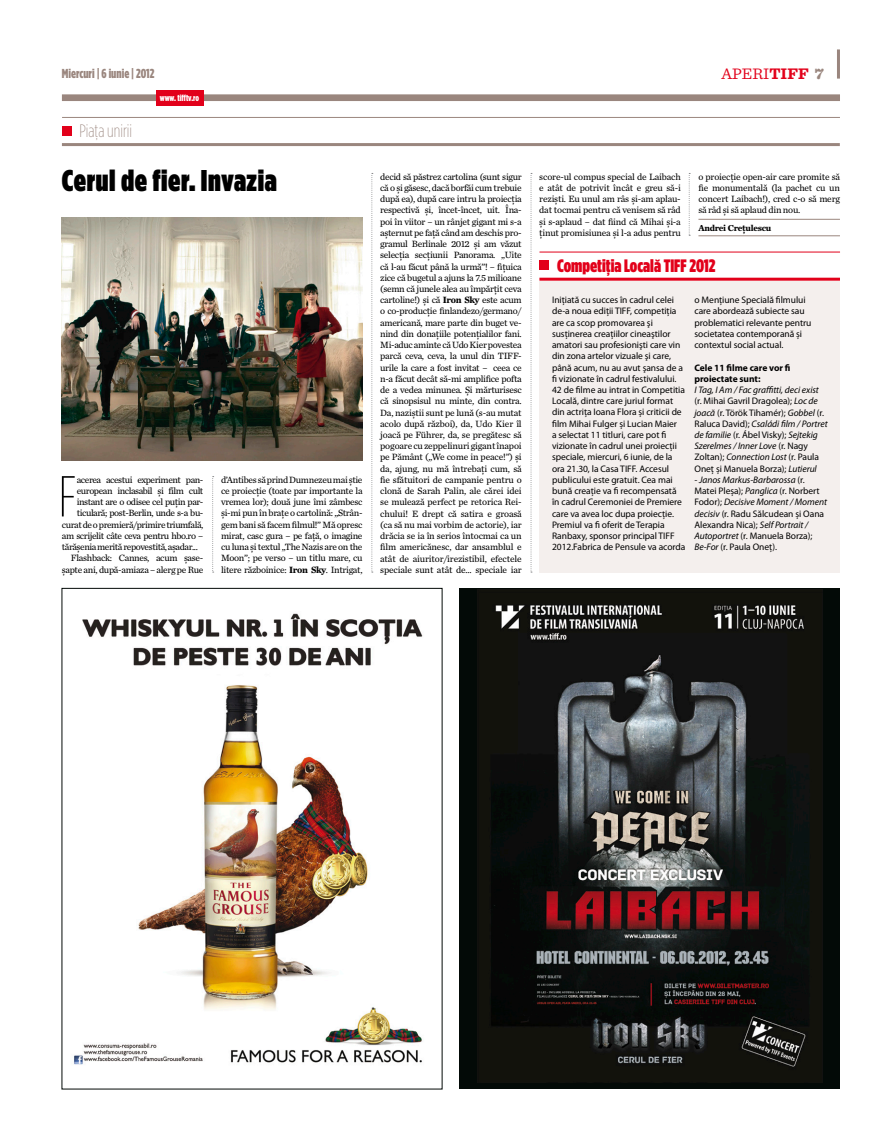
<style>
.page{position:relative;width:893px;height:1134px;background:#fff}
.page>*{position:absolute;margin:0;border:0;box-sizing:border-box;transform-origin:0 0}
.t1{font:200 57.6px "Gotham Condensed";color:#000}
.t2{font:900 30px "Gotham Condensed";letter-spacing:.02em;color:#000}
.t3{font:18px "Gotham Condensed X Black";color:#e2001a}
.t4{font:200 18px "Gotham Condensed";color:#9a867e}
.t5{font:16px "Sentinel";color:#e2001a}
.t6{font:900 13px "Gotham Condensed";color:#9a867e}
.t7{font:9.5px/11.2px "Chronicle Text G2";letter-spacing:-.03em;color:#000;text-align:justify}
.t8{font:9.5px/11.2px "Myriad Pro";letter-spacing:-.005em;color:#000}
.t9{font:italic 9.5px/11.2px "Myriad Pro";letter-spacing:-.005em;color:#000}
.t10{font:700 9.5px/11.2px "Myriad Pro";letter-spacing:-.005em;color:#000}
.t11{font:700 9px "Chronicle Text G2";letter-spacing:-.03em;color:#000}
.t12{font:900 9px "Gotham Condensed";letter-spacing:-.005em;color:#fff}
.s1{font-weight:700}
.s2{font-weight:900;color:#9a867e}
.s3{font-style:normal}
.s4{font-style:italic}
</style>
<div class="page">
<div style="left:62px;top:94px;width:778px;height:7px;background:#9a867e"></div>
<hr style="left:837px;top:49px;width:3px;height:30px;background:#9a867e">
<div style="left:156px;top:90px;width:47px;height:16px;background:#e2001a"></div>
<hr style="left:62px;top:143px;width:778px;height:3px;background:#9a867e">
<hr style="left:62px;top:117px;width:778px;height:1px;background:#9a867e">
<div style="left:62px;top:126px;width:10px;height:9px;background:#e2001a"></div>
<hr style="left:698px;top:219px;width:142px;height:1px;background:#9a867e">
<hr style="left:698px;top:236px;width:142px;height:1px;background:#9a867e">
<svg style="left:371px;top:173px;width:2px;height:400px"></svg>
<svg style="left:530px;top:173px;width:2px;height:400px"></svg>
<svg style="left:212px;top:476px;width:2px;height:97px"></svg>
<svg style="left:689px;top:173px;width:1px;height:63px"></svg>
<img style="left:62px;top:218px;width:300px;height:242px">
<div style="left:460px;top:588px;width:380px;height:501px;background:#030a07"></div>
<img style="left:477px;top:590px;width:345px;height:492px">
<img style="left:74px;top:613px;width:349px;height:452px">
<div style="left:539px;top:281px;width:301px;height:292px;background:#f4efed"></div>
<hr style="left:539px;top:278px;width:301px;height:3px;background:#e2001a">
<hr style="left:539px;top:252px;width:301px;height:1px;background:#e2001a">
<div style="left:539px;top:260px;width:10px;height:10px;background:#e2001a"></div>
<h3 class="t6" style="left:62px;top:65px;width:94px">Miercuri | 6 iunie | 2012</h3>
<h3 class="t5" style="left:721px;top:61px;width:104px">APERI<span class="s1">TIFF</span> <span class="s2">7</span></h3>
<p class="t12" style="left:160px;top:92px;width:41px">www. tifftv.ro</p>
<h3 class="t4" style="left:80px;top:121px;width:54px">Piaţa unirii</h3>
<h2 class="t2" style="left:62px;top:162px;width:216px">Cerul de fier. Invazia</h2>
<p class="t7" style="left:380px;top:170px;width:143px">decid să păstrez cartolina (sunt sigur că o și găsesc, dacă borfăi cum trebuie după ea), după care intru la proiecția respectivă și, încet-încet, uit. Îna&shy;poi în viitor – un rânjet gigant mi s-a așternut pe față când am deschis pro&shy;gramul Berlinale 2012 și am văzut selecția secțiunii Panorama. „Uite că l-au făcut până la urmă”! – fițuica zice că bugetul a ajuns la 7.5 milioane (semn că junele alea au împărțit ceva cartoline!) și că <span class="s1">Iron Sky</span> este acum o co-producție finlandezo/germano/ americană, mare parte din buget ve&shy;nind din donațiile potențialilor fani.<br>Mi-aduc aminte că Udo Kier povestea parcă ceva, ceva, la unul din TIFF&shy;urile la care a fost invitat – ceea ce n-a făcut decât să-mi amplifice pofta de a vedea minunea. Și mărturisesc că sinopsisul nu minte, din contra.<br>Da, naziștii sunt pe lună (s-au mutat acolo după război), da, Udo Kier îl joacă pe Führer, da, se pregătesc să pogoare cu zeppelinuri gigant înapoi pe Pământ („We come in peace!”) și da, ajung, nu mă întrebați cum, să fie sfătuitori de campanie pentru o clonă de Sarah Palin, ale cărei idei se mulează perfect pe retorica Rei&shy;chului! E drept că satira e groasă (ca să nu mai vorbim de actorie), iar drăcia se ia în serios întocmai ca un film americănesc, dar ansamblul e atât de aiuritor/irezistibil, efectele speciale sunt atât de... speciale iar</p>
<p class="t7" style="left:539px;top:170px;width:143px">score-ul compus special de Laibach e atât de potrivit încât e greu să-i reziști. Eu unul am râs și-am aplau&shy;dat tocmai pentru că venisem să râd și s-aplaud – dat fiind că Mihai și-a ținut promisiunea și l-a adus pentru</p>
<p class="t7" style="left:698px;top:170px;width:143px">o proiecție open-air care promite să fie monumentală (la pachet cu un concert Laibach!), cred c-o să merg să râd și să aplaud din nou.</p>
<p class="t11" style="left:698px;top:220px;width:74px">Andrei Crețulescu</p>
<h3 class="t3" style="left:557px;top:255px;width:160px">Competiţia Locală TIFF 2012</h3>
<p class="t8" style="left:552px;top:295px;width:135px">Iniţiată cu succes în cadrul celei de-a noua ediţii TIFF, competiţia are ca scop promovarea şi susţinerea creaţiilor cineaştilor amatori sau profesionişti care vin din zona artelor vizuale şi care, până acum, nu au avut şansa de a fi vizionate în cadrul festivalului.<br>42 de filme au intrat in Competitia Locală, dintre care juriul format din actrița Ioana Flora și criticii de film Mihai Fulger și Lucian Maier<br>a selectat 11 titluri, care pot fi vizionate în cadrul unei proiecții speciale, miercuri, 6 iunie, de la ora 21.30, la Casa TIFF. Accesul publicului este gratuit. Cea mai bună creaţie va fi recompensată în cadrul Ceremoniei de Premiere care va avea loc dupa proiecție.<br>Premiul va fi oferit de Terapia Ranbaxy, sponsor principal TIFF 2012.Fabrica de Pensule va acorda</p>
<p class="t8" style="left:694px;top:295px;width:118px">o Menţiune Specială filmului care abordează subiecte sau problematici relevante pentru societatea contemporană și contextul social actual.</p>
<p class="t10" style="left:694px;top:362px;width:98px">Cele 11 filme care vor fi proiectate sunt:</p>
<p class="t9" style="left:694px;top:384px;width:135px">I Tag, I Am / Fac graffitti, deci exist <span class="s3">(r. Mihai Gavril Dragolea);</span> Loc de joacă <span class="s3">(r. Török Tihamér);</span> Gobbel <span class="s3">(r.<br>Raluca David);</span> Családi film / Portret de familie <span class="s3">(r. Ábel Visky);</span> Sejtekig Szerelmes / Inner Love <span class="s3">(r. Nagy Zoltan);</span> Connection Lost <span class="s3">(r. Paula Oneț și Manuela Borza);</span> Lutierul</p>
<p class="t8" style="left:694px;top:474px;width:134px"><span class="s4">- Janos Markus-Barbarossa</span> (r.<br>Matei Pleșa); <span class="s4">Panglica</span> (r. Norbert<br>Fodor); <span class="s4">Decisive Moment / Moment decisiv</span> (r. Radu Sălcudean și Oana<br>Alexandra Nica); <span class="s4">Self Portrait /<br>Autoportret</span> (r. Manuela Borza);<br><span class="s4">Be-For</span> (r. Paula Oneț).</p>
<h1 class="t1" style="left:59px;top:464px;width:18px">F</h1>
<p class="t7" style="left:77px;top:473px;width:128px">acerea acestui experiment pan-</p>
<p class="t7" style="left:221px;top:473px;width:143px">d’Antibes să prind Dumnezeu mai știe ce proiecție (toate par importante la vremea lor); două june îmi zâmbesc și-mi pun în brațe o cartolină: „Strân&shy;gem bani să facem filmul!” Mă opresc mirat, casc gura – pe față, o imagine cu luna și textul „The Nazis are on the Moon”; pe verso – un titlu mare, cu litere războinice: <span class="s1">Iron Sky</span>. Intrigat,</p>
<p class="t7" style="left:77px;top:485px;width:128px">european inclasabil și film cult</p>
<p class="t7" style="left:77px;top:496px;width:128px">instant are o odisee cel puțin par-</p>
<p class="t7" style="left:77px;top:507px;width:128px">ticulară; post-Berlin, unde s-a bu-</p>
<p class="t7" style="left:62px;top:518px;width:143px">curat de o premieră/primire triumfală,</p>
<p class="t7" style="left:62px;top:530px;width:143px">am scrijelit câte ceva pentru hbo.ro –</p>
<p class="t7" style="left:62px;top:541px;width:137px">tărășenia merită repovestită, așadar...</p>
<p class="t7" style="left:71px;top:552px;width:134px">Flashback: Cannes, acum șase-</p>
<p class="t7" style="left:62px;top:563px;width:143px">șapte ani, după-amiaza – alerg pe Rue</p>
</div>
